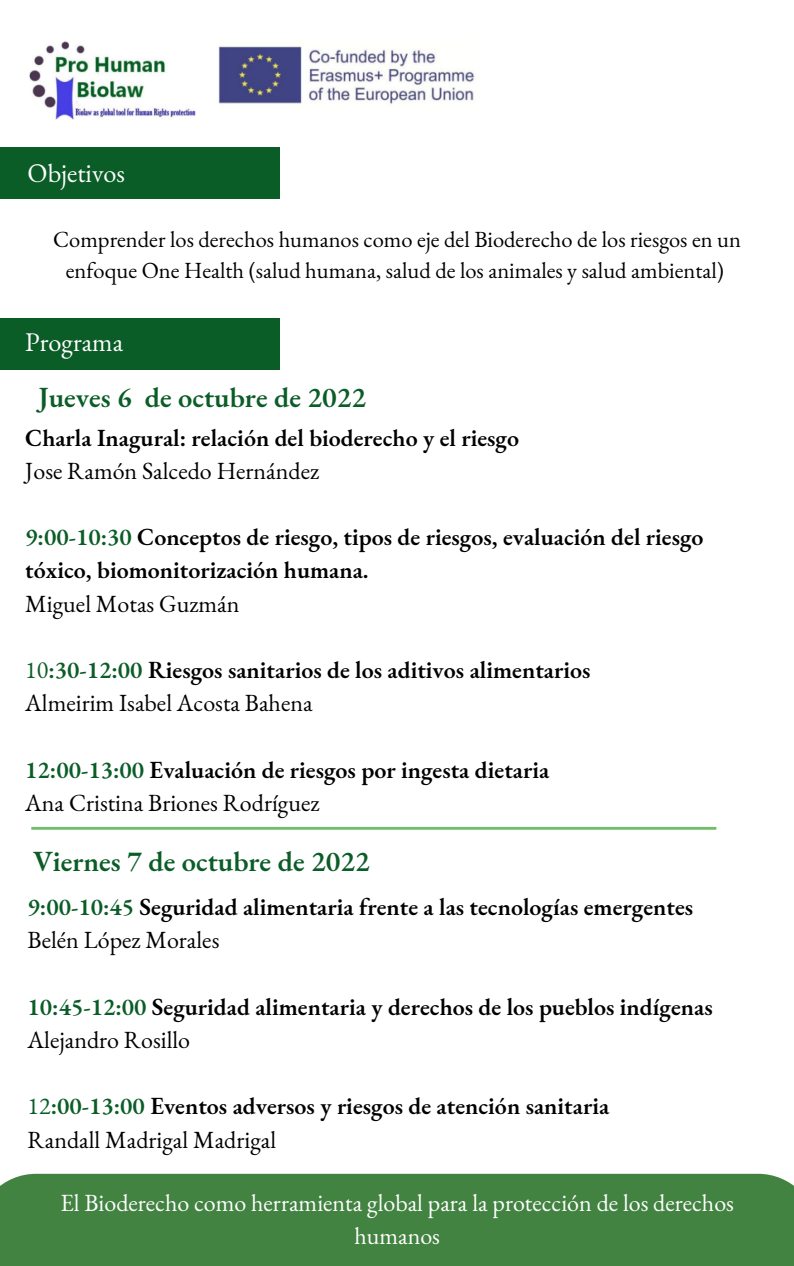
<style>
.page{position:relative;width:794px;height:1266px;background:#fff}
.page>*{position:absolute;margin:0;border:0;box-sizing:border-box;transform-origin:0 0}
.t1{font:600 28.5px "EB Garamond";color:#0b5d27}
.t2{font:26.25px "EB Garamond";color:#fff}
.t3{font:600 24px/33.2px "EB Garamond";color:#000}
.t4{font:24px/33.2px "EB Garamond";color:#fff;text-align:center}
.t5{font:24px "EB Garamond";color:#000}
.t6{font:22.5px/31.5px "EB Garamond";color:#000;text-align:center}
.s1{color:#0b5d27}
.s2{font-weight:400;color:#0b5d27}
.s3{font-weight:400}
</style>
<div class="page">
<div style="left:0;top:1173px;width:793px;height:93px;background:#428341"></div>
<div style="left:0;top:318px;width:279px;height:52px;background:#0b5d27"></div>
<img style="left:29px;top:41px;width:167px;height:79px">
<img style="left:218px;top:46px;width:256px;height:58px">
<div style="left:0;top:147px;width:279px;height:52px;background:#0b5d27"></div>
<hr style="left:31px;top:827px;width:685px;height:3px;background:#6dc067">
<p class="t2" style="left:28px;top:156px;width:99px">Objetivos</p>
<p class="t6" style="left:53px;top:223px;width:689px">Comprender los derechos humanos como eje del Bioderecho de los riesgos en un enfoque One Health (salud humana, salud de los animales y salud ambiental)</p>
<p class="t2" style="left:25px;top:324px;width:99px">Programa</p>
<p class="t1" style="left:38px;top:378px;width:329px">Jueves 6 de octubre de 2022</p>
<p class="t3" style="left:25px;top:420px;width:495px">Charla Inagural: relación del bioderecho y el riesgo</p>
<p class="t5" style="left:25px;top:454px;width:295px">Jose Ramón Salcedo Hernández</p>
<p class="t3" style="left:25px;top:520px;width:679px"><span class="s1">9:00-10:30</span> Conceptos de riesgo, tipos de riesgos, evaluación del riesgo tóxico, biomonitorización humana.</p>
<p class="t5" style="left:25px;top:587px;width:215px">Miguel Motas Guzmán</p>
<p class="t3" style="left:25px;top:653px;width:566px"><span class="s2">10</span><span class="s1">:30-12:00</span> Riesgos sanitarios de los aditivos alimentarios<br><span class="s3">Almeirim Isabel Acosta Bahena</span></p>
<p class="t3" style="left:25px;top:752px;width:525px"><span class="s1">12:00-13:00</span> Evaluación de riesgos por ingesta dietaria<br><span class="s3">Ana Cristina Briones Rodríguez</span></p>
<p class="t1" style="left:33px;top:842px;width:338px">Viernes 7 de octubre de 2022</p>
<p class="t3" style="left:28px;top:890px;width:666px"><span class="s1">9:00-10:45</span> Seguridad alimentaria frente a las tecnologías emergentes<br><span class="s3">Belén López Morales</span></p>
<p class="t3" style="left:28px;top:989px;width:686px"><span class="s1">10:45-12:00</span> Seguridad alimentaria y derechos de los pueblos indígenas<br><span class="s3">Alejandro Rosillo</span></p>
<p class="t3" style="left:28px;top:1089px;width:582px"><span class="s2">12</span><span class="s1">:00-13:00</span> Eventos adversos y riesgos de atención sanitaria<br><span class="s3">Randall Madrigal Madrigal</span></p>
<p class="t4" style="left:60px;top:1186px;width:674px">El Bioderecho como herramienta global para la protección de los derechos humanos</p>
</div>
